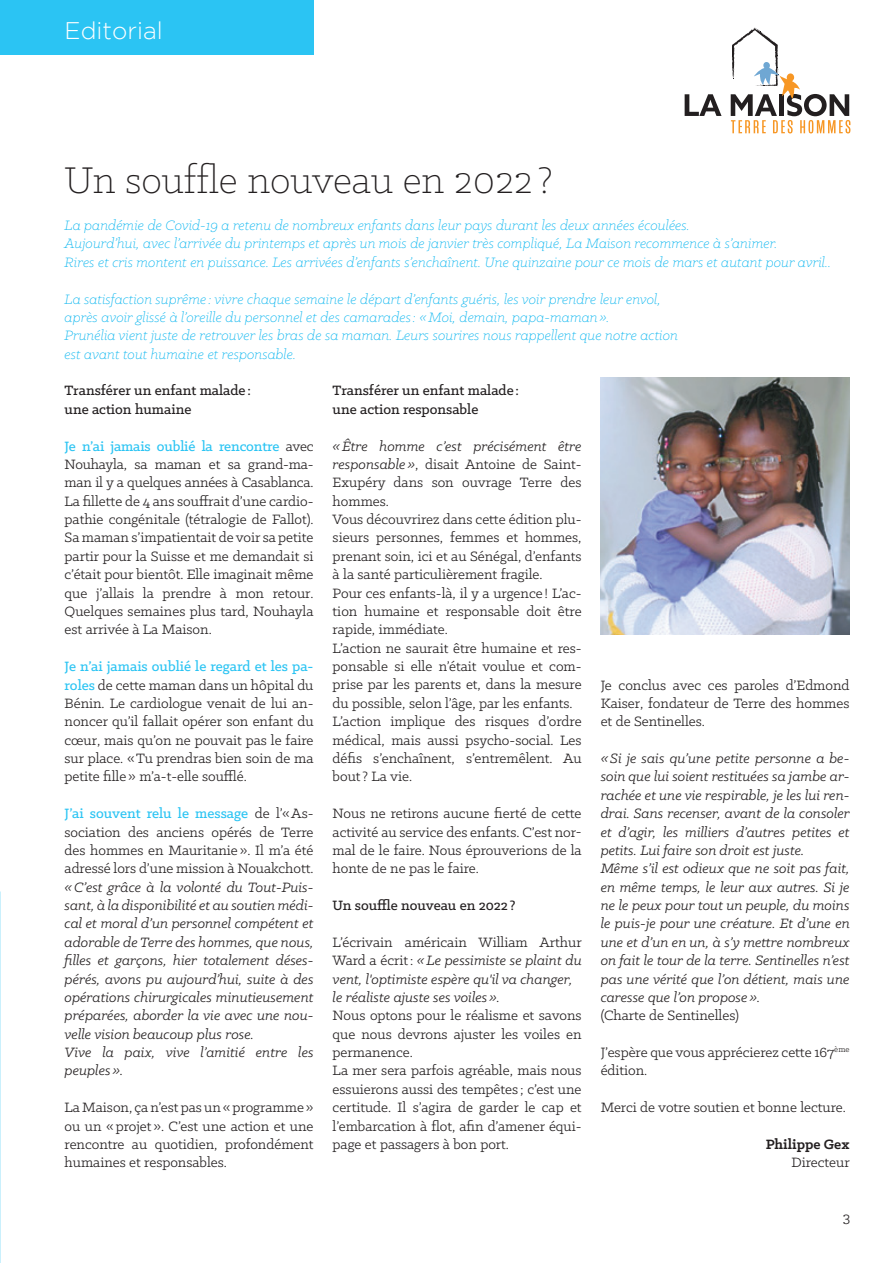
<style>
.page{position:relative;width:893px;height:1263px;background:#fff}
.page>*{position:absolute;margin:0;border:0;box-sizing:border-box;transform-origin:0 0}
.t1{font:300 42px "Klinic Slab";color:#231f20}
.t2{font:300 24px "Gotham";color:#fff}
.t3{font:15.6px "Klinic Slab";color:#231f20}
.t4{font:15.3px/18.3px "Klinic Slab";color:#231f20;text-align:justify}
.t5{font:italic 15.3px/18.5px "Klinic Slab";color:#231f20}
.t6{font:italic 300 15.3px/18.5px "Klinic Slab";color:#00b3ef}
.t7{font:500 15.3px/18.5px "Klinic Slab";color:#231f20}
.t8{font:700 15.3px "Klinic Slab";color:#231f20}
.s1{font-style:italic}
.s2{font-style:normal}
.s3{font-weight:500;color:#2bc4f3}
</style>
<div class="page">
<div style="left:0;top:0;width:313px;height:55px;background:#2bc4f3"></div>
<svg style="left:685px;top:94px;width:36px;height:22px"></svg>
<svg style="left:731px;top:27px;width:119px;height:106px"></svg>
<img style="left:601px;top:377px;width:248px;height:257px">
<h2 class="t2" style="left:65px;top:18px;width:100px">Editorial</h2>
<h1 class="t1" style="left:65px;top:154px;width:490px">Un souffle nouveau en 2022 ?</h1>
<p class="t6" style="left:65px;top:216px;width:768px">La pandémie de Covid-19 a retenu de nombreux enfants dans leur pays durant les deux années écoulées.<br>Aujourd’hui, avec l’arrivée du printemps et après un mois de janvier très compliqué, La Maison recommence à s’animer.<br>Rires et cris montent en puissance. Les arrivées d’enfants s’enchaînent. Une quinzaine pour ce mois de mars et autant pour avril..</p>
<p class="t6" style="left:65px;top:289px;width:615px">La satisfaction suprême : vivre chaque semaine le départ d’enfants guéris, les voir prendre leur envol, après avoir glissé à l’oreille du personnel et des camarades: «Moi, demain, papa-maman».<br>Prunélia vient juste de retrouver les bras de sa maman. Leurs sourires nous rappellent que notre action est avant tout humaine et responsable.</p>
<p class="t7" style="left:333px;top:381px;width:188px">Transférer un enfant malade : une action responsable</p>
<p class="t4" style="left:333px;top:436px;width:250px;text-align:left"><span class="s1">«Être homme c’est précisément être responsable»</span>, disait Antoine de Saint-Exupéry dans son ouvrage Terre des hommes.<br>Vous découvrirez dans cette édition plu&shy;sieurs personnes, femmes et hommes, prenant soin, ici et au Sénégal, d’enfants à la santé particulièrement fragile.<br>Pour ces enfants-là, il y a urgence ! L’ac&shy;tion humaine et responsable doit être rapide, immédiate.<br>L’action ne saurait être humaine et res&shy;ponsable si elle n’était voulue et com&shy;prise par les parents et, dans la mesure du possible, selon l’âge, par les enfants.<br>L’action implique des risques d’ordre médical, mais aussi psycho-social. Les défis s’enchaînent, s’entremêlent. Au bout? La vie.</p>
<p class="t4" style="left:333px;top:804px;width:250px">Nous ne retirons aucune fierté de cette activité au service des enfants. C’est nor&shy;mal de le faire. Nous éprouverions de la honte de ne pas le faire.</p>
<p class="t7" style="left:333px;top:896px;width:185px">Un souffle nouveau en 2022 ?</p>
<p class="t5" style="left:333px;top:932px;width:251px"><span class="s2">L’écrivain américain William Arthur Ward a écrit:</span> «Le pessimiste se plaint du vent, l'optimiste espère qu'il va changer, le réaliste ajuste ses voiles».</p>
<p class="t4" style="left:333px;top:1006px;width:250px;text-align:left">Nous optons pour le réalisme et savons que nous devrons ajuster les voiles en permanence.<br>La mer sera parfois agréable, mais nous essuierons aussi des tempêtes; c’est une certitude. Il s’agira de garder le cap et l’embarcation à flot, afin d’amener équi&shy;page et passagers à bon port.</p>
<p class="t7" style="left:65px;top:381px;width:188px">Transférer un enfant malade : une action humaine</p>
<p class="t4" style="left:65px;top:436px;width:250px"><span class="s3">Je n’ai jamais oublié la rencontre</span> avec Nouhayla, sa maman et sa grand-ma&shy;man il y a quelques années à Casablanca.<br>La fillette de 4 ans souffrait d’une cardio&shy;pathie congénitale (tétralogie de Fallot).<br>Sa maman s’impatientait de voir sa petite partir pour la Suisse et me demandait si c’était pour bientôt. Elle imaginait même que j’allais la prendre à mon retour.<br>Quelques semaines plus tard, Nouhayla est arrivée à La Maison.</p>
<p class="t4" style="left:65px;top:657px;width:250px"><span class="s3">Je n’ai jamais oublié le regard et les pa&shy;roles</span> de cette maman dans un hôpital du Bénin. Le cardiologue venait de lui an&shy;noncer qu’il fallait opérer son enfant du cœur, mais qu’on ne pouvait pas le faire sur place. «Tu prendras bien soin de ma petite fille» m’a-t-elle soufflé.</p>
<p class="t4" style="left:65px;top:804px;width:250px"><span class="s3">J’ai souvent relu le message</span> de l’«As&shy;sociation des anciens opérés de Terre des hommes en Mauritanie». Il m’a été adressé lors d’une mission à Nouakchott.</p>
<p class="t5" style="left:65px;top:877px;width:250px">«C’est grâce à la volonté du Tout-Puis&shy;sant, à la disponibilité et au soutien médi&shy;cal et moral d’un personnel compétent et adorable de Terre des hommes, que nous, filles et garçons, hier totalement déses&shy;pérés, avons pu aujourd’hui, suite à des opérations chirurgicales minutieusement préparées, aborder la vie avec une nou&shy;velle vision beaucoup plus rose.<br>Vive la paix, vive l’amitié entre les peuples».</p>
<p class="t4" style="left:65px;top:1098px;width:250px">La Maison, ça n’est pas un «programme» ou un «projet». C’est une action et une rencontre au quotidien, profondément humaines et responsables.</p>
<p class="t4" style="left:601px;top:675px;width:250px">Je conclus avec ces paroles d’Edmond Kaiser, fondateur de Terre des hommes et de Sentinelles.</p>
<p class="t5" style="left:601px;top:749px;width:251px">«Si je sais qu’une petite personne a be&shy;soin que lui soient restituées sa jambe ar&shy;rachée et une vie respirable, je les lui ren&shy;drai. Sans recenser, avant de la consoler et d’agir, les milliers d’autres petites et petits. Lui faire son droit est juste.<br>Même s’il est odieux que ne soit pas fait, en même temps, le leur aux autres. Si je ne le peux pour tout un peuple, du moins le puis-je pour une créature. Et d’une en une et d’un en un, à s’y mettre nombreux on fait le tour de la terre. Sentinelles n’est pas une vérité que l’on détient, mais une caresse que l’on propose».</p>
<p class="t4" style="left:601px;top:1006px;width:140px">(Charte de Sentinelles)</p>
<p class="t4" style="left:601px;top:1043px;width:250px">J’espère que vous apprécierez cette 167<sup>ème </sup>édition.</p>
<p class="t4" style="left:601px;top:1098px;width:247px">Merci de votre soutien et bonne lecture.</p>
<p class="t8" style="left:766px;top:1134px;width:85px">Philippe Gex</p>
<p class="t4" style="left:791px;top:1153px;width:60px">Directeur</p>
<p class="t3" style="left:843px;top:1208px;width:9px">3</p>
</div>
